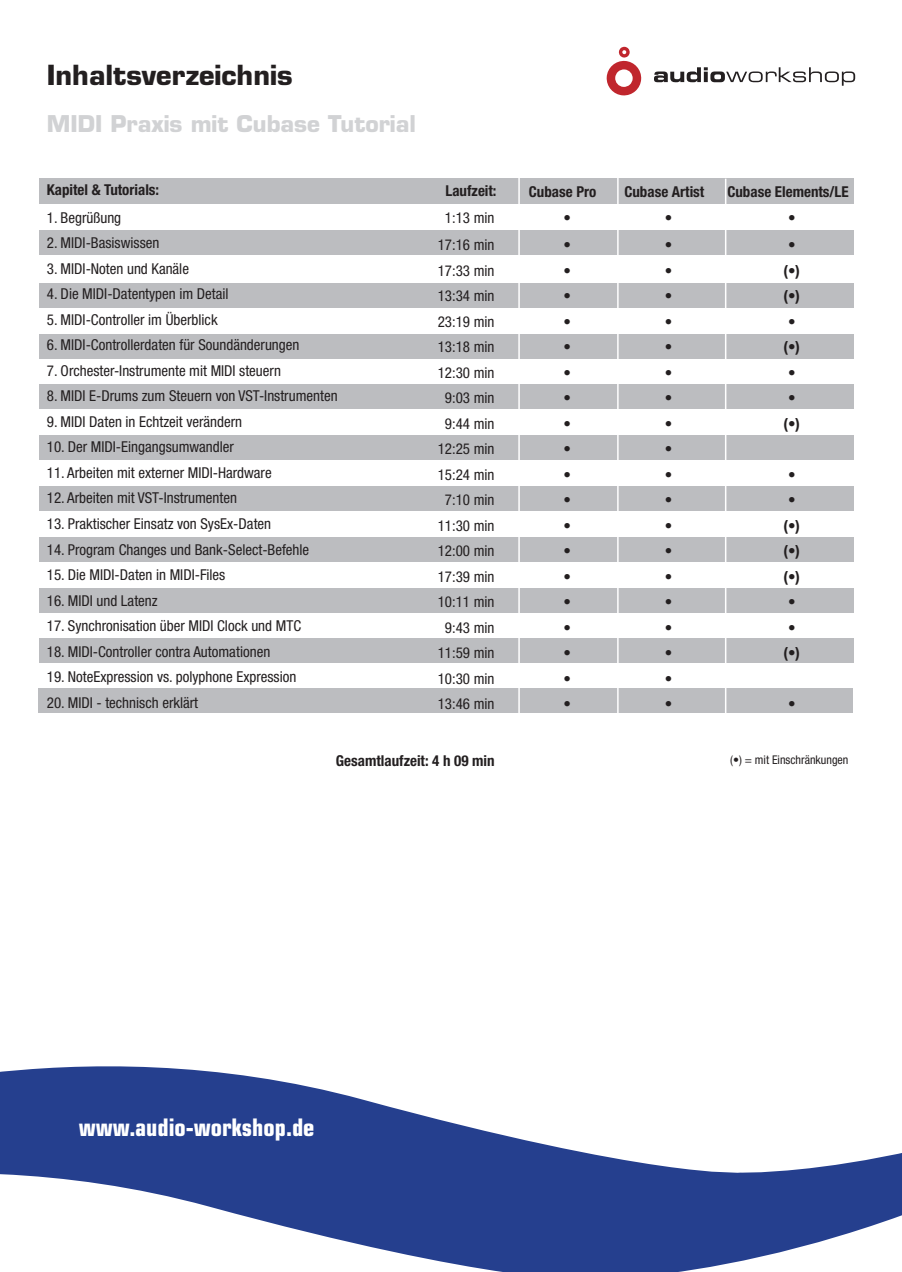
<style>
.page{position:relative;width:902px;height:1272px;background:#fff}
.page>*{position:absolute;margin:0;border:0;box-sizing:border-box;transform-origin:0 0}
.t1{font:700 27px "Eurostile";color:#231f20}
.t2{font:700 condensed 24.15px "Eurostile";color:#fff}
.t3{font:700 22.5px "Eurostile";color:#d1d2d4}
.t4{font:condensed 15px/25.5px "Helvetica Neue";color:#231f20;text-align:center}
.t5{font:700 condensed 15px "Helvetica Neue";color:#231f20}
.t6{font:700 15px/25.5px "Helvetica Neue";color:#231f20}
.t7{font:condensed 12px "Helvetica Neue";color:#231f20}
</style>
<div class="page">
<div style="left:39px;top:435px;width:814px;height:24px;background:#bcbdc0"></div>
<div style="left:39px;top:486px;width:814px;height:24px;background:#bcbdc0"></div>
<div style="left:39px;top:537px;width:814px;height:24px;background:#bcbdc0"></div>
<div style="left:39px;top:588px;width:814px;height:24px;background:#bcbdc0"></div>
<div style="left:39px;top:638px;width:814px;height:24px;background:#bcbdc0"></div>
<div style="left:38px;top:688px;width:814px;height:24px;background:#bcbdc0"></div>
<div style="left:39px;top:384px;width:814px;height:24px;background:#bcbdc0"></div>
<div style="left:39px;top:283px;width:814px;height:24px;background:#bcbdc0"></div>
<div style="left:39px;top:334px;width:814px;height:24px;background:#bcbdc0"></div>
<div style="left:39px;top:231px;width:814px;height:24px;background:#bcbdc0"></div>
<div style="left:39px;top:179px;width:814px;height:25px;background:#bcbdc0"></div>
<svg style="left:606px;top:47px;width:35px;height:49px"></svg>
<svg style="left:654px;top:67px;width:201px;height:19px"></svg>
<svg style="left:0;top:1066px;width:901px;height:205px;fill:#253f8e"></svg>
<hr style="left:518px;top:174px;width:1px;height:872px;background:#fff">
<hr style="left:617px;top:174px;width:1px;height:872px;background:#fff">
<hr style="left:724px;top:179px;width:2px;height:871px;background:#fff">
<h1 class="t1" style="left:47px;top:59px;width:247px">Inhaltsverzeichnis</h1>
<h3 class="t3" style="left:47px;top:110px;width:370px">MIDI Praxis mit Cubase Tutorial</h3>
<p class="t5" style="left:47px;top:181px;width:114px">Kapitel &amp; Tutorials:</p>
<p class="t5" style="left:445px;top:182px;width:53px">Laufzeit:</p>
<p class="t5" style="left:528px;top:182px;width:69px">Cubase Pro</p>
<p class="t5" style="left:624px;top:182px;width:81px">Cubase Artist</p>
<p class="t4" style="left:47px;top:205px;width:76px">1. Begrüßung</p>
<p class="t4" style="left:47px;top:230px;width:114px">2. MIDI-Basiswissen</p>
<p class="t4" style="left:47px;top:256px;width:144px">3. MIDI-Noten und Kanäle</p>
<p class="t4" style="left:47px;top:281px;width:183px">4. Die MIDI-Datentypen im Detail</p>
<p class="t4" style="left:47px;top:307px;width:172px">5. MIDI-Controller im Überblick</p>
<p class="t4" style="left:47px;top:332px;width:254px">6. MIDI-Controllerdaten für Soundänderungen</p>
<p class="t4" style="left:47px;top:358px;width:236px">7. Orchester-Instrumente mit MIDI steuern</p>
<p class="t4" style="left:47px;top:383px;width:292px">8. MIDI E-Drums zum Steuern von VST-Instrumenten</p>
<p class="t4" style="left:47px;top:409px;width:197px">9. MIDI Daten in Echtzeit verändern</p>
<p class="t4" style="left:47px;top:434px;width:189px">10. Der MIDI-Eingangsumwandler</p>
<p class="t4" style="left:47px;top:460px;width:226px">11. Arbeiten mit externer MIDI-Hardware</p>
<p class="t4" style="left:47px;top:485px;width:192px">12. Arbeiten mit VST-Instrumenten</p>
<p class="t4" style="left:47px;top:511px;width:226px">13. Praktischer Einsatz von SysEx-Daten</p>
<p class="t4" style="left:47px;top:536px;width:264px">14. Program Changes und Bank-Select-Befehle</p>
<p class="t4" style="left:47px;top:562px;width:180px">15. Die MIDI-Daten in MIDI-Files</p>
<p class="t4" style="left:47px;top:587px;width:112px">16. MIDI und Latenz</p>
<p class="t4" style="left:47px;top:613px;width:256px">17. Synchronisation über MIDI Clock und MTC</p>
<p class="t4" style="left:47px;top:638px;width:225px">18. MIDI-Controller contra Automationen</p>
<p class="t4" style="left:47px;top:664px;width:251px">19. NoteExpression vs. polyphone Expression</p>
<p class="t4" style="left:47px;top:689px;width:153px">20. MIDI - technisch erklärt</p>
<p class="t4" style="left:437px;top:204px;width:58px;line-height:27.3px">1:13 min<br>17:16 min</p>
<p class="t4" style="left:437px;top:257px;width:58px">17:33 min<br>13:34 min<br>23:19 min<br>13:18 min<br>12:30 min<br>9:03 min<br>9:44 min<br>12:25 min<br>15:24 min<br>7:10 min<br>11:30 min<br>12:00 min<br>17:39 min<br>10:11 min<br>9:43 min<br>11:59 min<br>10:30 min<br>13:46 min</p>
<p class="t6" style="left:563px;top:203px;width:9px;line-height:27.3px">• •</p>
<p class="t6" style="left:563px;top:257px;width:9px;text-align:justify">• • • • • • • • • • • • • • • • • •</p>
<p class="t6" style="left:664px;top:203px;width:9px;line-height:27.3px">• •</p>
<p class="t6" style="left:664px;top:257px;width:9px;text-align:justify">• • • • • • • • • • • • • • • • • •</p>
<p class="t5" style="left:727px;top:182px;width:123px">Cubase Elements/LE</p>
<p class="t6" style="left:788px;top:203px;width:9px;line-height:27.3px">• •</p>
<p class="t6" style="left:783px;top:257px;width:18px">(•) (•) • (•) • • (•)</p>
<p class="t6" style="left:783px;top:461px;width:18px">• • (•) (•) (•) • • (•)</p>
<p class="t6" style="left:788px;top:691px;width:9px">•</p>
<p class="t5" style="left:336px;top:752px;width:160px">Gesamtlaufzeit: 4 h 09 min</p>
<p class="t7" style="left:730px;top:753px;width:120px">(•) = mit Einschränkungen</p>
<h2 class="t2" style="left:79px;top:1112px;width:237px">www.audio-workshop.de</h2>
</div>
